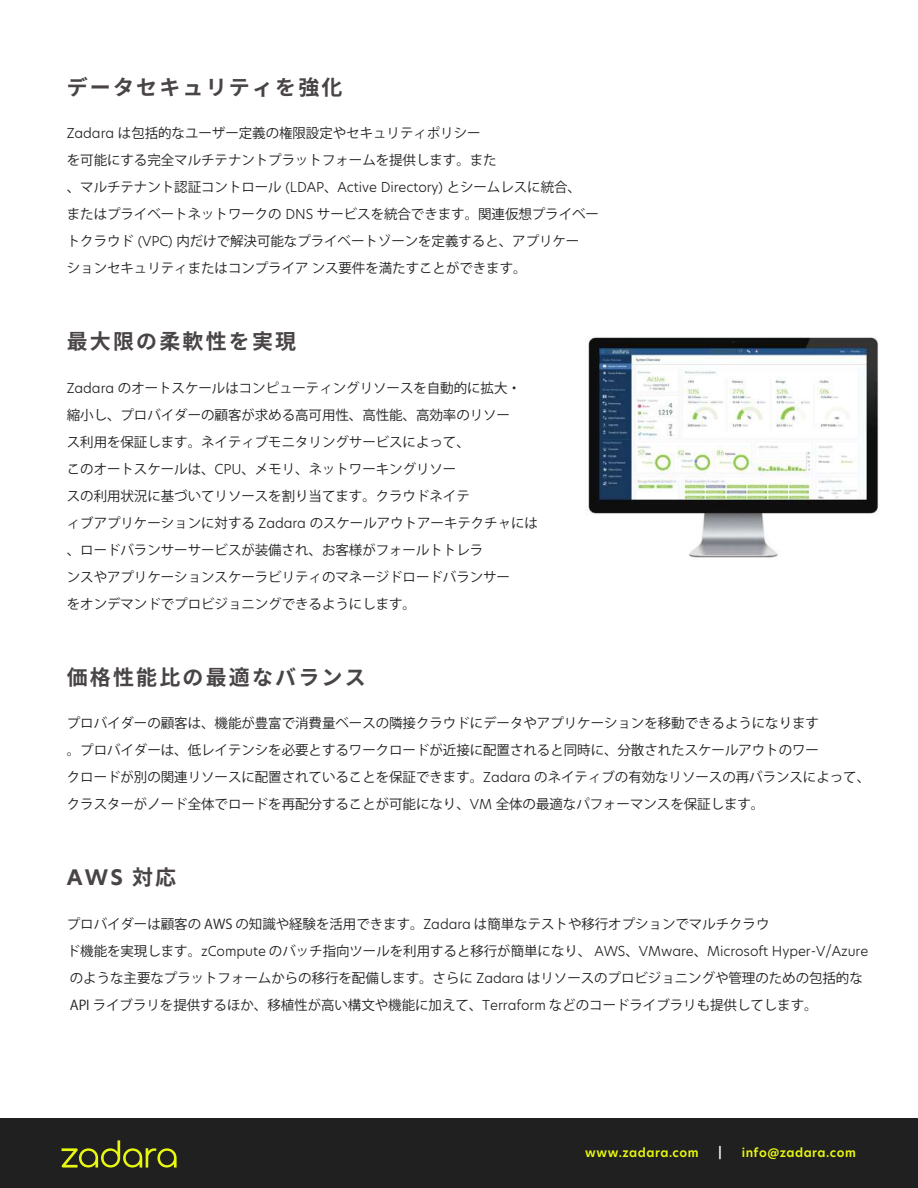
<style>
.page{position:relative;width:918px;height:1188px;background:#fff}
.page>*{position:absolute;margin:0;border:0;box-sizing:border-box;transform-origin:0 0}
.t1{font:700 21px "Noto Sans JP";letter-spacing:.105em;color:#494446}
.t2{font:700 21px "Hero New";color:#494446}
.t3{font:13.5px/27px "Koz Go Pr 6 N";letter-spacing:-.005em;color:#202021}
.t4{font:300 13.5px "Hero New";letter-spacing:-.005em;color:#202021}
.t5{font:600 12px "Hero New";letter-spacing:.04em;color:#e7f70f}
.t6{font:600 12px "Hero New";color:#fff}
.s1{font-family:"Hero New";font-weight:300}
.s2{font-family:"Noto Sans JP"}
.s3{font-family:"Koz Go Pr 6 N";font-weight:400}
</style>
<div class="page">
<div style="left:0;top:1119px;width:918px;height:69px;background:#202021"></div>
<svg style="left:62px;top:1140px;width:115px;height:28px"></svg>
<img style="left:588px;top:337px;width:291px;height:221px">
<h1 class="t1" style="left:67px;top:75px;width:277px">データセキュリティを強化</h1>
<p class="t3" style="left:67px;top:120px;width:534px"><span class="s1">Zadara</span> は包括的なユーザー定義の権限設定やセキュリティポリシー<br>を可能にする完全マルチテナントプラットフォームを提供します。また<br>、マルチテナント認証コントロール <span class="s1">(LDAP</span>、<span class="s1">Active Directory)</span> とシームレスに統合、<br>またはプライベートネットワークの <span class="s1">DNS</span> サービスを統合できます。関連仮想プライベートクラウド <span class="s1">(VPC)</span> 内だけで解決可能なプライベートゾーンを定義すると、アプリケー<br>ションセキュリティまたはコンプライア ンス要件を満たすことができます。</p>
<h1 class="t1" style="left:67px;top:330px;width:231px">最大限の柔軟性を実現</h1>
<p class="t3" style="left:67px;top:375px;width:473px"><span class="s1">Zadara</span> のオートスケールはコンピューティングリソースを自動的に拡大・<br>縮小し、プロバイダーの顧客が求める高可用性、高性能、高効率のリソー<br>ス利用を保証します。ネイティブモニタリングサービスによって、<br>このオートスケールは、<span class="s1">CPU</span>、メモリ、ネットワーキングリソー<br>スの利用状況に基づいてリソースを割り当てます。クラウドネイテ<br>ィブアプリケーションに対する <span class="s1">Zadara</span> のスケールアウトアーキテクチャには、ロードバランサーサービスが装備され、お客様がフォールトトレラ<br>ンスやアプリケーションスケーラビリティのマネージドロードバランサー<br>をオンデマンドでプロビジョニングできるようにします。</p>
<h1 class="t1" style="left:67px;top:665px;width:300px">価格性能比の最適なバランス</h1>
<p class="t3" style="left:67px;top:710px;width:805px">プロバイダーの顧客は、機能が豊富で消費量ベースの隣接クラウドにデータやアプリケーションを移動できるようになります<br>。プロバイダーは、低レイテンシを必要とするワークロードが近接に配置されると同時に、分散されたスケールアウトのワー<br>クロードが別の関連リソースに配置されていることを保証できます。<span class="s1">Zadara</span> のネイティブの有効なリソースの再バランスによって、クラスターがノード全体でロードを再配分することが可能になり、<span class="s1">VM</span> 全体の最適なパフォーマンスを保証します。</p>
<h1 class="t2" style="left:67px;top:863px;width:111px">AWS <span class="s2">対応</span></h1>
<p class="t3" style="left:67px;top:910px;width:704px">プロバイダーは顧客の AWS の知識や経験を活用できます。<span class="s1">Zadara</span> は簡単なテストや移行オプションでマルチクラウ</p>
<p class="t4" style="left:67px;top:941px;width:803px"><span class="s3">ド機能を実現します。</span>zCompute <span class="s3">のバッチ指向ツールを利用すると移行が簡単になり、</span> AWS<span class="s3">、</span>VMware<span class="s3">、</span>Microsoft Hyper-V/Azure</p>
<p class="t3" style="left:70px;top:964px;width:795px">のような主要なプラットフォームからの移行を配備します。さらに <span class="s1">Zadara</span> はリソースのプロビジョニングや管理のための包括的な<br>API ライブラリを提供するほか、移植性が高い構文や機能に加えて、<span class="s1">Terraform</span> などのコードライブラリも提供してします。</p>
<p class="t5" style="left:585px;top:1145px;width:115px">www.zadara.com</p>
<p class="t6" style="left:719px;top:1145px;width:5px">|</p>
<p class="t5" style="left:742px;top:1145px;width:116px">info@zadara.com</p>
</div>
